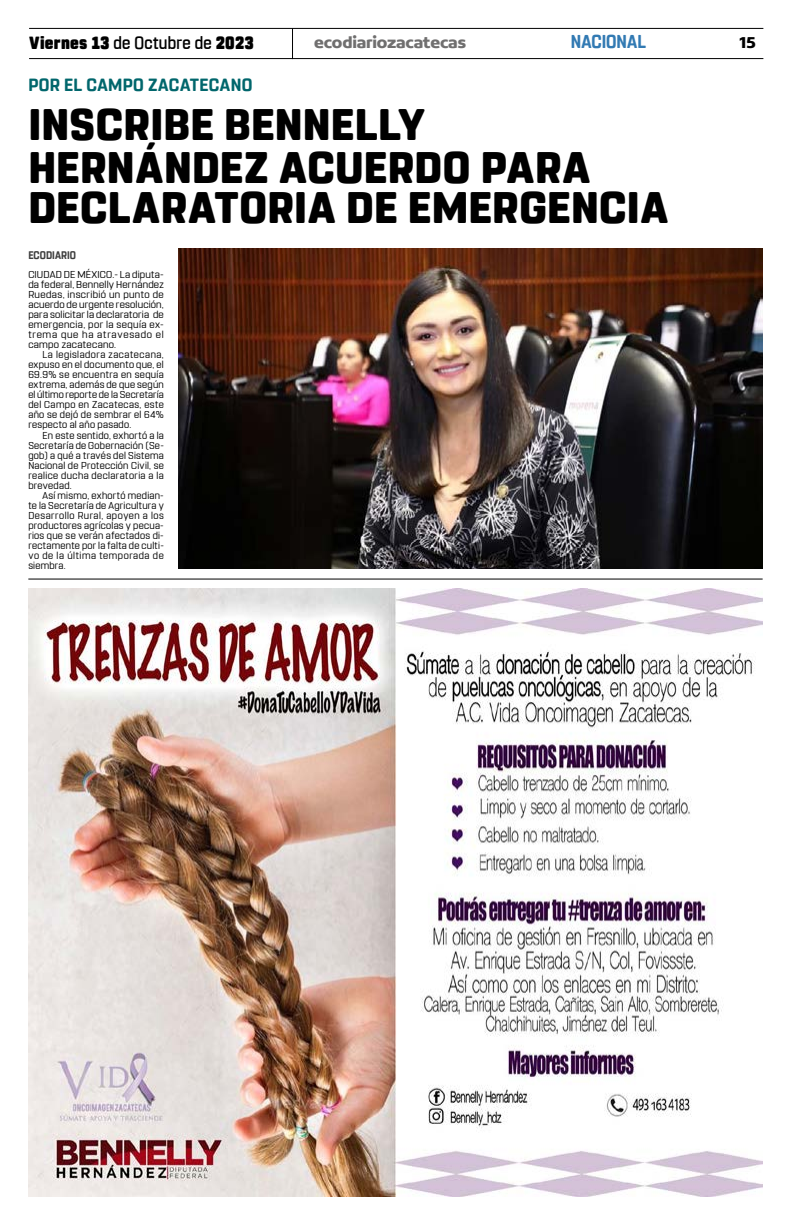
<style>
.page{position:relative;width:791px;height:1225px;background:#fff}
.page>*{position:absolute;margin:0;border:0;box-sizing:border-box;transform-origin:0 0}
.t1{font:800 44px/41.5px "Rohn Rounded";letter-spacing:.005em;color:#000}
.t2{font:700 18.6px "Rohn Rounded";color:#327ab3;scale:.91 1}
.t3{font:900 17.6px "Rohn Rounded";letter-spacing:.02em;color:#000;scale:.91 1}
.t4{font:700 17.6px "Rohn Rounded";letter-spacing:.025em;color:#00666c}
.t5{font:700 16.9px "Concord";letter-spacing:-.01em;color:#706f6f}
.t6{font:700 16.9px "Concord";color:#000}
.t7{font:700 11px "Rohn Rounded";letter-spacing:.005em;color:#3d3d3d;scale:.91 1}
.t8{font:10px/10px "Rohn Rounded";letter-spacing:.03em;color:#000;text-align:justify}
.s1{font-weight:500}
</style>
<div class="page">
<hr style="left:29px;top:28px;width:734px;height:1px;background:#000">
<hr style="left:292px;top:28px;width:1px;height:31px;background:#000">
<hr style="left:29px;top:58px;width:734px;height:1px;background:#000">
<img style="left:28px;top:588px;width:735px;height:608px">
<hr style="left:28px;top:578px;width:735px;height:1px;background:#000">
<img style="left:178px;top:248px;width:585px;height:320px">
<h3 class="t3" style="left:29px;top:33px;width:249px">Viernes 13 <span class="s1">de Octubre de</span> 2023</h3>
<h3 class="t5" style="left:314px;top:32px;width:153px">ecodiariozacatecas</h3>
<h2 class="t2" style="left:571px;top:31px;width:84px">NACIONAL</h2>
<h3 class="t6" style="left:739px;top:32px;width:18px">15</h3>
<h3 class="t4" style="left:28px;top:75px;width:226px">POR EL CAMPO ZACATECANO</h3>
<h1 class="t1" style="left:28px;top:105px;width:641px">INSCRIBE BENNELLY<br>HERNÁNDEZ ACUERDO PARA<br>DECLARATORIA DE EMERGENCIA</h1>
<p class="t7" style="left:28px;top:248px;width:54px">ECODIARIO</p>
<p class="t8" style="left:28px;top:270px;width:137px">CIUDAD DE MÉXICO.- La diputa&shy;da federal, Bennelly Hernández Ruedas, inscribió un punto de acuerdo de urgente resolución, para solicitar la declaratoria de emergencia, por la sequía ex&shy;trema que ha atravesado el campo zacatecano.</p>
<p class="t8" style="left:28px;top:350px;width:137px;text-indent:14px">La legisladora zacatecana, expuso en el documento que, el 69.9% se encuentra en sequía extrema, además de que según el último reporte de la Secretaría del Campo en Zacatecas, este año se dejó de sembrar el 64% respecto al año pasado.</p>
<p class="t8" style="left:28px;top:430px;width:137px;text-indent:14px">En este sentido, exhortó a la Secretaría de Gobernación (Se&shy;gob) a qué a través del Sistema Nacional de Protección Civil, se realice ducha declaratoria a la brevedad.</p>
<p class="t8" style="left:28px;top:490px;width:137px;text-indent:14px">Así mismo, exhortó median&shy;te la Secretaría de Agricultura y Desarrollo Rural, apoyen a los productores agrícolas y pecua&shy;rios que se verán afectados di&shy;rectamente por la falta de culti&shy;vo de la última temporada de siembra.</p>
</div>
